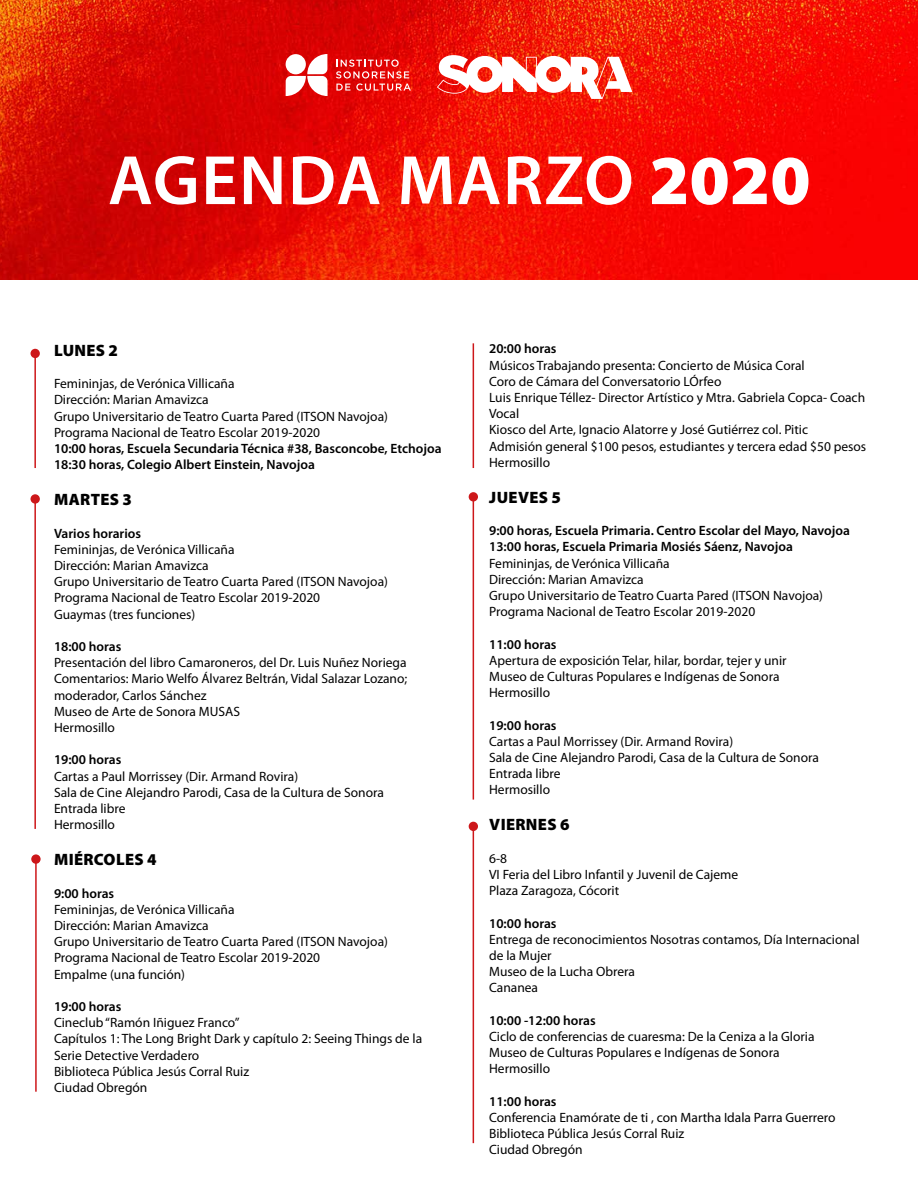
<style>
.page{position:relative;width:918px;height:1188px;background:#fff}
.page>*{position:absolute;margin:0;border:0;box-sizing:border-box;transform-origin:0 0}
.t1{font:600 70.5px "Myriad Pro";letter-spacing:.02em;color:#fff}
.t2{font:900 16.5px "Myriad Pro";letter-spacing:.02em;color:#000}
.t3{font:13.5px/16.2px "Myriad Pro";color:#000}
.t4{font:600 13.5px/16.2px "Myriad Pro";color:#000}
.s1{font-weight:900}
</style>
<div class="page">
<img style="left:0;top:0;width:918px;height:280px">
<svg style="left:437px;top:55px;width:195px;height:44px"></svg>
<svg style="left:336px;top:60px;width:75px;height:31px;background:#e83c3b"></svg>
<svg style="left:286px;top:54px;width:42px;height:42px"></svg>
<div style="left:31px;top:349px;width:9px;height:9px;background:#cd171a;border-radius:50%"></div>
<div style="left:31px;top:494px;width:9px;height:10px;background:#cd171a;border-radius:50%"></div>
<hr style="left:34px;top:353px;width:2px;height:115px;background:#cd171a">
<hr style="left:473px;top:343px;width:1px;height:125px;background:#cd171a">
<hr style="left:34px;top:499px;width:2px;height:330px;background:#cd171a">
<svg style="left:31px;top:854px;width:10px;height:10px"></svg>
<hr style="left:35px;top:859px;width:2px;height:233px;background:#cd171a">
<div style="left:469px;top:492px;width:9px;height:10px;background:#cd171a;border-radius:50%"></div>
<hr style="left:473px;top:497px;width:1px;height:303px;background:#cd171a">
<div style="left:469px;top:822px;width:9px;height:9px;background:#cd171a;border-radius:50%"></div>
<hr style="left:473px;top:826px;width:1px;height:317px;background:#cd171a">
<h1 class="t1" style="left:108px;top:136px;width:704px">AGENDA MARZO <span class="s1">2020</span></h1>
<p class="t2" style="left:54px;top:339px;width:65px">LUNES 2</p>
<p class="t3" style="left:54px;top:375px;width:336px">Femininjas, de Verónica Villicaña<br>Dirección: Marian Amavizca<br>Grupo Universitario de Teatro Cuarta Pared (ITSON Navojoa)<br>Programa Nacional de Teatro Escolar 2019-2020</p>
<p class="t4" style="left:54px;top:440px;width:389px">10:00 horas, Escuela Secundaria Técnica #38, Basconcobe, Etchojoa<br>18:30 horas, Colegio Albert Einstein, Navojoa</p>
<p class="t2" style="left:54px;top:489px;width:79px">MARTES 3</p>
<p class="t4" style="left:54px;top:525px;width:89px">Varios horarios</p>
<p class="t3" style="left:54px;top:541px;width:336px">Femininjas, de Verónica Villicaña<br>Dirección: Marian Amavizca<br>Grupo Universitario de Teatro Cuarta Pared (ITSON Navojoa)<br>Programa Nacional de Teatro Escolar 2019-2020<br>Guaymas (tres funciones)</p>
<p class="t4" style="left:54px;top:638px;width:69px">18:00 horas</p>
<p class="t3" style="left:54px;top:654px;width:355px">Presentación del libro Camaroneros, del Dr. Luis Nuñez Noriega Comentarios: Mario Welfo Álvarez Beltrán, Vidal Salazar Lozano; moderador, Carlos Sánchez<br>Museo de Arte de Sonora MUSAS<br>Hermosillo</p>
<p class="t4" style="left:54px;top:751px;width:69px">19:00 horas</p>
<p class="t3" style="left:54px;top:768px;width:331px">Cartas a Paul Morrissey (Dir. Armand Rovira)<br>Sala de Cine Alejandro Parodi, Casa de la Cultura de Sonora<br>Entrada libre<br>Hermosillo</p>
<p class="t2" style="left:54px;top:849px;width:104px">MIÉRCOLES 4</p>
<p class="t4" style="left:54px;top:885px;width:62px">9:00 horas</p>
<p class="t3" style="left:54px;top:901px;width:336px">Femininjas, de Verónica Villicaña<br>Dirección: Marian Amavizca<br>Grupo Universitario de Teatro Cuarta Pared (ITSON Navojoa)<br>Programa Nacional de Teatro Escolar 2019-2020<br>Empalme (una función)</p>
<p class="t4" style="left:54px;top:998px;width:69px">19:00 horas</p>
<p class="t3" style="left:54px;top:1014px;width:370px">Cineclub “Ramón Iñiguez Franco”<br>Capítulos 1: The Long Bright Dark y capítulo 2: Seeing Things de la Serie Detective Verdadero<br>Biblioteca Pública Jesús Corral Ruiz<br>Ciudad Obregón</p>
<p class="t4" style="left:489px;top:340px;width:69px">20:00 horas</p>
<p class="t3" style="left:489px;top:357px;width:379px">Músicos Trabajando presenta: Concierto de Música Coral<br>Coro de Cámara del Conversatorio LÓrfeo<br>Luis Enrique Téllez- Director Artístico y Mtra. Gabriela Copca- Coach Vocal<br>Kiosco del Arte, Ignacio Alatorre y José Gutiérrez col. Pitic<br>Admisión general $100 pesos, estudiantes y tercera edad $50 pesos Hermosillo</p>
<p class="t2" style="left:489px;top:486px;width:73px">JUEVES 5</p>
<p class="t4" style="left:489px;top:522px;width:362px">9:00 horas, Escuela Primaria. Centro Escolar del Mayo, Navojoa<br>13:00 horas, Escuela Primaria Mosiés Sáenz, Navojoa</p>
<p class="t3" style="left:489px;top:555px;width:336px">Femininjas, de Verónica Villicaña<br>Dirección: Marian Amavizca<br>Grupo Universitario de Teatro Cuarta Pared (ITSON Navojoa)<br>Programa Nacional de Teatro Escolar 2019-2020</p>
<p class="t4" style="left:489px;top:636px;width:69px">11:00 horas</p>
<p class="t3" style="left:489px;top:652px;width:299px">Apertura de exposición Telar, hilar, bordar, tejer y unir<br>Museo de Culturas Populares e Indígenas de Sonora<br>Hermosillo</p>
<p class="t4" style="left:489px;top:717px;width:69px">19:00 horas</p>
<p class="t3" style="left:489px;top:733px;width:331px">Cartas a Paul Morrissey (Dir. Armand Rovira)<br>Sala de Cine Alejandro Parodi, Casa de la Cultura de Sonora<br>Entrada libre<br>Hermosillo</p>
<p class="t2" style="left:489px;top:814px;width:82px">VIERNES 6</p>
<p class="t3" style="left:489px;top:850px;width:251px">6-8<br>VI Feria del Libro Infantil y Juvenil de Cajeme<br>Plaza Zaragoza, Cócorit</p>
<p class="t4" style="left:489px;top:915px;width:69px">10:00 horas</p>
<p class="t3" style="left:489px;top:931px;width:372px">Entrega de reconocimientos Nosotras contamos, Día Internacional de la Mujer<br>Museo de la Lucha Obrera<br>Cananea</p>
<p class="t4" style="left:489px;top:1012px;width:108px">10:00 -12:00 horas</p>
<p class="t3" style="left:489px;top:1028px;width:327px">Ciclo de conferencias de cuaresma: De la Ceniza a la Gloria<br>Museo de Culturas Populares e Indígenas de Sonora<br>Hermosillo</p>
<p class="t4" style="left:489px;top:1093px;width:69px">11:00 horas</p>
<p class="t3" style="left:489px;top:1109px;width:348px">Conferencia Enamórate de ti , con Martha Idala Parra Guerrero<br>Biblioteca Pública Jesús Corral Ruiz<br>Ciudad Obregón</p>
</div>
